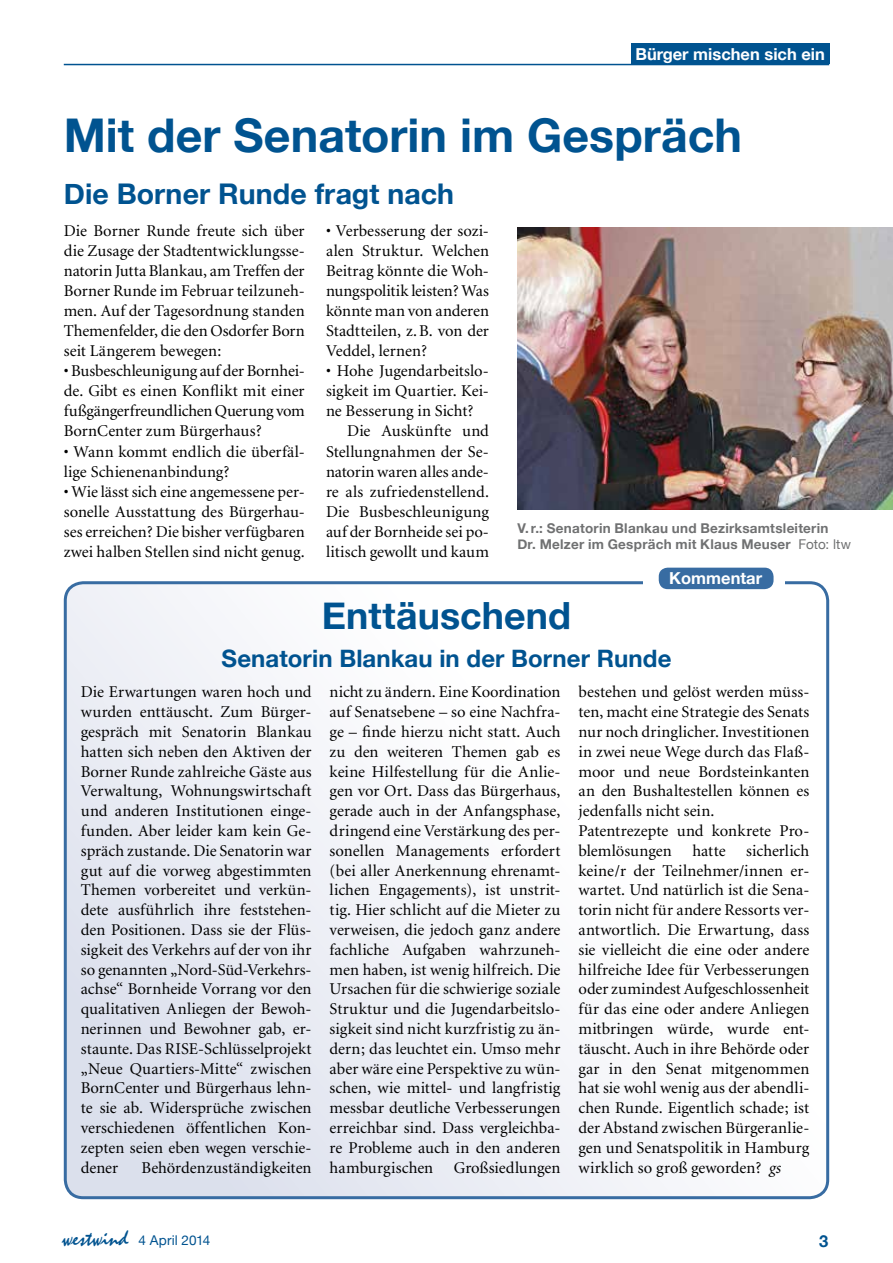
<style>
.page{position:relative;width:893px;height:1263px;background:#fff}
.page>*{position:absolute;margin:0;border:0;box-sizing:border-box;transform-origin:0 0}
.t1{font:700 46.5px "Helvetica Neue";color:#005390}
.t2{font:700 37.5px "Helvetica Neue";letter-spacing:.005em;color:#005390}
.t3{font:700 28.5px "Helvetica Neue";letter-spacing:.005em;color:#005390}
.t4{font:700 24px "Helvetica Neue";letter-spacing:.005em;color:#005390}
.t5{font:16.5px/19.8px "Minion";color:#000;text-align:justify}
.t6{font:700 16.5px "Helvetica Neue";color:#fff}
.t7{font:700 16.5px "Helvetica Neue";color:#005390}
.t8{font:700 13.5px/16.2px "Helvetica Neue";letter-spacing:.02em;color:#707172}
.t9{font:13.5px "Helvetica Neue";letter-spacing:.005em;color:#005390}
.s1{font-weight:400}
.s2{font-style:italic}
.s3{font-family:"Mistral";font-size:21px}
</style>
<div class="page">
<hr style="left:64px;top:64px;width:765px;height:1px;background:#005390">
<svg style="left:65px;top:583px;width:763px;height:615px"></svg>
<div style="left:64px;top:581px;width:765px;height:618px;border:3px solid #386ca2;border-radius:18px"></div>
<div style="left:643px;top:553px;width:142px;height:46px;background:#fff"></div>
<div style="left:659px;top:568px;width:114px;height:21px;background:#386ca2;border-radius:9px"></div>
<div style="left:631px;top:43px;width:198px;height:21px;background:#005390"></div>
<img style="left:517px;top:227px;width:376px;height:282px">
<p class="t6" style="left:635px;top:43px;width:191px">Bürger mischen sich ein</p>
<h1 class="t1" style="left:64px;top:106px;width:680px">Mit der Senatorin im Gespräch</h1>
<h3 class="t3" style="left:64px;top:176px;width:392px">Die Borner Runde fragt nach</h3>
<p class="t5" style="left:64px;top:221px;width:242px">Die Borner Runde freute sich über die Zusage der Stadtentwicklungsse&shy;natorin Jutta Blankau, am Treffen der Borner Runde im Februar teilzuneh&shy;men. Auf der Tagesordnung standen Themenfelder, die den Osdorfer Born seit Längerem bewegen:</p>
<p class="t5" style="left:64px;top:362px;width:242px">• Busbeschleunigung auf der Bornhei&shy;de. Gibt es einen Konflikt mit einer fußgängerfreundlichen Querung vom BornCenter zum Bürgerhaus?</p>
<p class="t5" style="left:64px;top:442px;width:242px">• Wann kommt endlich die überfäl&shy;lige Schienenanbindung?</p>
<p class="t5" style="left:64px;top:482px;width:242px">• Wie lässt sich eine angemessene per&shy;sonelle Ausstattung des Bürgerhau&shy;ses erreichen? Die bisher verfügbaren zwei halben Stellen sind nicht genug.</p>
<p class="t5" style="left:326px;top:221px;width:164px">• Verbesserung der sozi&shy;alen Struktur. Welchen Beitrag könnte die Woh&shy;nungspolitik leisten? Was könnte man von anderen Stadtteilen, z.B. von der Veddel, lernen?</p>
<p class="t5" style="left:326px;top:362px;width:164px">• Hohe Jugendarbeitslo-</p>
<p class="t5" style="left:326px;top:382px;width:164px">sigkeit im Quartier. Kei-</p>
<p class="t5" style="left:326px;top:402px;width:149px">ne Besserung in Sicht?</p>
<p class="t5" style="left:347px;top:422px;width:143px">Die Auskünfte und</p>
<p class="t5" style="left:326px;top:442px;width:164px">Stellungnahmen der Se-</p>
<p class="t5" style="left:326px;top:462px;width:164px">natorin waren alles ande-</p>
<p class="t5" style="left:326px;top:482px;width:164px">re als zufriedenstellend.</p>
<p class="t5" style="left:326px;top:502px;width:164px">Die Busbeschleunigung</p>
<p class="t5" style="left:326px;top:522px;width:164px">auf der Bornheide sei po-</p>
<p class="t5" style="left:326px;top:542px;width:165px">litisch gewollt und kaum</p>
<p class="t8" style="left:517px;top:520px;width:335px">V.r.: Senatorin Blankau und Bezirksamtsleiterin<br>Dr. Melzer im Gespräch mit Klaus Meuser <span class="s1">Foto: ltw</span></p>
<p class="t6" style="left:669px;top:568px;width:94px">Kommentar</p>
<h2 class="t2" style="left:322px;top:593px;width:251px">Enttäuschend</h2>
<h3 class="t4" style="left:222px;top:644px;width:451px">Senatorin Blankau in der Borner Runde</h3>
<p class="t5" style="left:81px;top:683px;width:232px">Die Erwartungen waren hoch und wurden enttäuscht. Zum Bürger&shy;gespräch mit Senatorin Blankau hatten sich neben den Aktiven der Borner Runde zahlreiche Gäste aus Verwaltung, Wohnungswirtschaft und anderen Institutionen einge&shy;funden. Aber leider kam kein Ge&shy;spräch zustande. Die Senatorin war gut auf die vorweg abgestimmten Themen vorbereitet und verkün&shy;dete ausführlich ihre feststehen&shy;den Positionen. Dass sie der Flüs&shy;sigkeit des Verkehrs auf der von ihr so genannten „Nord-Süd-Verkehrs&shy;achse“ Bornheide Vorrang vor den qualitativen Anliegen der Bewoh&shy;nerinnen und Bewohner gab, er&shy;staunte. Das RISE-Schlüsselprojekt „Neue Quartiers-Mitte“ zwischen BornCenter und Bürgerhaus lehn&shy;te sie ab. Widersprüche zwischen verschiedenen öffentlichen Kon&shy;zepten seien eben wegen verschie&shy;dener</p>
<p class="t5" style="left:330px;top:683px;width:232px">nicht zu ändern. Eine Koordination auf Senatsebene – so eine Nachfra&shy;ge – finde hierzu nicht statt. Auch zu den weiteren Themen gab es keine Hilfestellung für die Anlie&shy;gen vor Ort. Dass das Bürgerhaus, gerade auch in der Anfangsphase, dringend eine Verstärkung des per&shy;sonellen Managements erfordert (bei aller Anerkennung ehrenamt&shy;lichen Engagements), ist unstrit&shy;tig. Hier schlicht auf die Mieter zu verweisen, die jedoch ganz andere fachliche Aufgaben wahrzuneh&shy;men haben, ist wenig hilfreich. Die Ursachen für die schwierige soziale Struktur und die Jugendarbeitslo&shy;sigkeit sind nicht kurzfristig zu än&shy;dern; das leuchtet ein. Umso mehr aber wäre eine Perspektive zu wün&shy;schen, wie mittel- und langfristig messbar deutliche Verbesserungen erreichbar sind. Dass vergleichba&shy;re Probleme auch in den anderen hamburgischen Großsiedlungen</p>
<p class="t5" style="left:578px;top:683px;width:232px;text-align:left">bestehen und gelöst werden müss&shy;ten, macht eine Strategie des Senats nur noch dringlicher. Investitionen in zwei neue Wege durch das Flaß&shy;moor und neue Bordsteinkanten an den Bushaltestellen können es jedenfalls nicht sein.<br>Patentrezepte und konkrete Pro&shy;blemlösungen hatte sicherlich keine/r der Teilnehmer/innen er&shy;wartet. Und natürlich ist die Sena&shy;torin nicht für andere Ressorts ver&shy;antwortlich. Die Erwartung, dass sie vielleicht die eine oder andere hilfreiche Idee für Verbesserungen oder zumindest Aufgeschlossenheit für das eine oder andere Anliegen mitbringen würde, wurde ent&shy;täuscht. Auch in ihre Behörde oder gar in den Senat mitgenommen hat sie wohl wenig aus der abendli&shy;chen Runde. Eigentlich schade; ist der Abstand zwischen Bürgeranlie&shy;gen und Senatspolitik in Hamburg wirklich so groß geworden? <span class="s2">gs</span></p>
<p class="t5" style="left:142px;top:1158px;width:172px">Behördenzuständigkeiten</p>
<p class="t9" style="left:62px;top:1232px;width:150px"><span class="s3">westwind</span> 4 April 2014</p>
<p class="t7" style="left:819px;top:1230px;width:11px">3</p>
</div>
